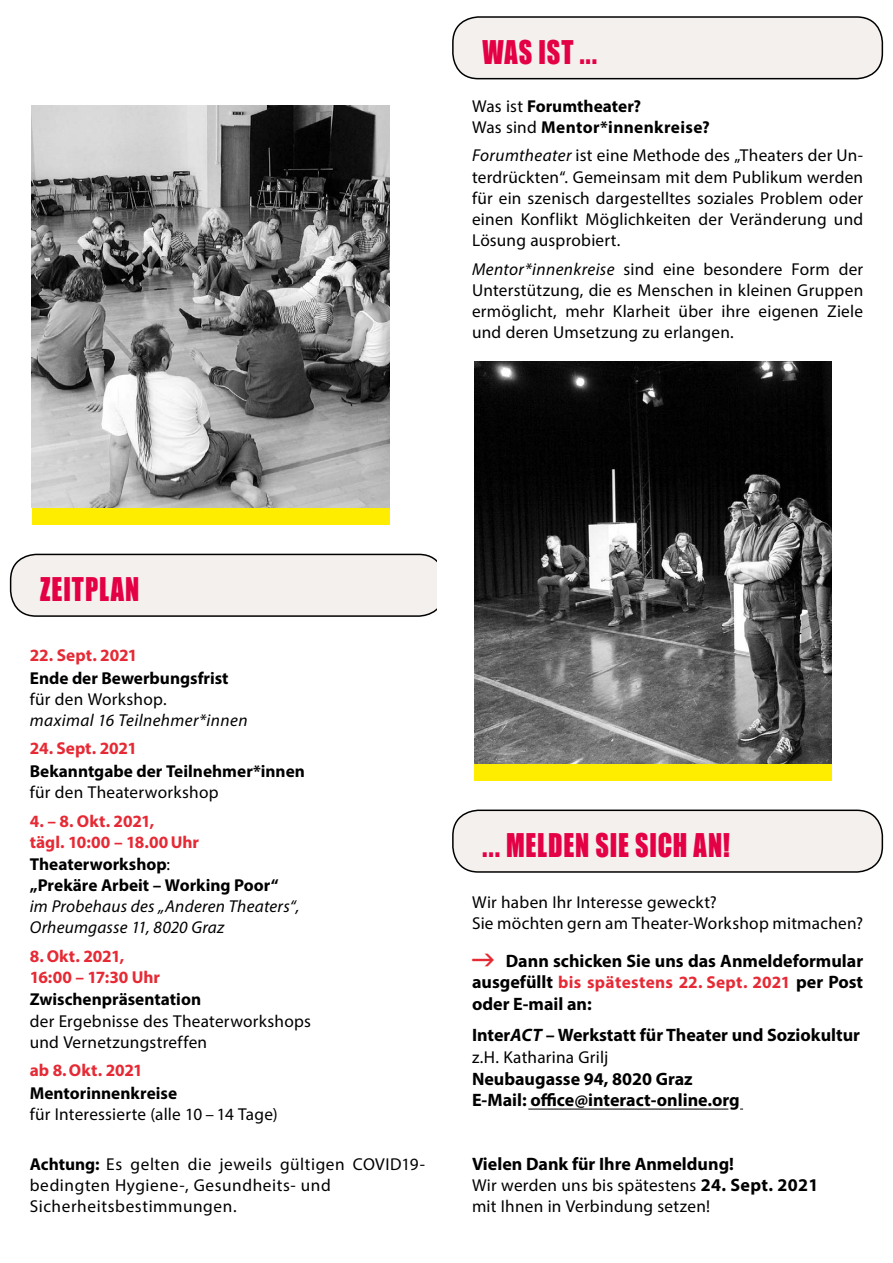
<style>
.page{position:relative;width:893px;height:1263px;background:#fff}
.page>*{position:absolute;margin:0;border:0;box-sizing:border-box;transform-origin:0 0}
.t1{font:30px "Impact";letter-spacing:.035em;color:#e40044;scale:.87 1}
.t2{font:700 18px/31.5px "Myriad Pro";color:#000}
.t3{font:17.25px/21.1px "Myriad Pro";letter-spacing:.015em;color:#000}
.t4{font:italic 17.25px/21.5px "Myriad Pro";letter-spacing:.015em;color:#000}
.t5{font:17.25px/21.1px "Myriad Pro";letter-spacing:.035em;color:#000}
.t6{font:700 17.25px/21.8px "Myriad Pro";color:#000}
.t7{font:700 17.25px/21.1px "Myriad Pro";letter-spacing:.02em;color:#000}
.t8{font:700 17.25px "Myriad Pro";letter-spacing:.02em;color:#e62a35}
.s1{font-weight:400}
.s2{font-style:italic}
.s3{font-weight:700;font-style:normal;color:#e62a35}
.s4{font-weight:700;font-style:normal}
.s5{font-style:normal}
.s6{color:#e62a35}
.s7{font-weight:700;color:#e62a35}
.s8{font-weight:700}
.s9{font-size:18px;color:#000}
.s10{font-weight:700;font-size:18px}
</style>
<div class="page">
<div style="left:11px;top:554px;width:433px;height:62px;background:#f4f0ed;border-radius:26px"></div>
<div style="left:10px;top:554px;width:435px;height:63px;border:2px solid #000;border-radius:26px"></div>
<div style="left:32px;top:507px;width:358px;height:17px;background:#ffed00"></div>
<img style="left:32px;top:105px;width:358px;height:402px">
<div style="left:438px;top:0;width:455px;height:1263px;background:#fff"></div>
<div style="left:453px;top:17px;width:429px;height:62px;background:#f4f0ed;border-radius:26px"></div>
<div style="left:452px;top:16px;width:431px;height:63px;border:2px solid #000;border-radius:26px"></div>
<div style="left:453px;top:810px;width:429px;height:62px;background:#f4f0ed;border-radius:26px"></div>
<div style="left:452px;top:809px;width:431px;height:64px;border:2px solid #000;border-radius:26px"></div>
<div style="left:474px;top:764px;width:358px;height:17px;background:#ffed00"></div>
<img style="left:474px;top:362px;width:358px;height:402px">
<hr style="left:528px;top:1109px;width:200px;height:1px;background:#000">
<p class="t1" style="left:482px;top:29px;width:133px">WAS IST ...</p>
<p class="t7" style="left:472px;top:95px;width:239px"><span class="s1">Was ist</span> Forumtheater?<br><span class="s1">Was sind</span> Mentor*innenkreise?</p>
<p class="t3" style="left:472px;top:145px;width:393px;text-align:justify"><span class="s2">Forumtheater</span> ist eine Methode des „Theaters der Un&shy;terdrückten“. Gemeinsam mit dem Publikum werden für ein szenisch dargestelltes soziales Problem oder einen Konflikt Möglichkeiten der Veränderung und Lösung ausprobiert.</p>
<p class="t3" style="left:472px;top:258px;width:393px;text-align:justify"><span class="s2">Mentor*innenkreise</span> sind eine besondere Form der Unterstützung, die es Menschen in kleinen Gruppen ermöglicht, mehr Klarheit über ihre eigenen Ziele und deren Umsetzung zu erlangen.</p>
<p class="t1" style="left:40px;top:566px;width:115px">ZEITPLAN</p>
<p class="t4" style="left:30px;top:644px;width:219px"><span class="s3">22. Sept. 2021<br></span><span class="s4">Ende der Bewerbungsfrist </span><span class="s5">für den Workshop.<br></span>maximal 16 Teilnehmer*innen</p>
<p class="t6" style="left:30px;top:737px;width:277px"><span class="s6">24. Sept. 2021<br></span>Bekanntgabe der Teilnehmer*innen <span class="s1">für den Theaterworkshop</span></p>
<p class="t4" style="left:30px;top:810px;width:271px"><span class="s3">4. – 8. Okt. 2021,<br>tägl. 10:00 – 18.00 Uhr<br></span><span class="s4">Theaterworkshop</span><span class="s5">:<br></span><span class="s4">„Prekäre Arbeit – Working Poor“ </span>im Probehaus des „Anderen Theaters“,<br>Orheumgasse 11, 8020 Graz</p>
<p class="t3" style="left:30px;top:945px;width:283px"><span class="s7">8. Okt. 2021,<br>16:00 – 17:30 Uhr<br></span><span class="s8">Zwischenpräsentation<br></span>der Ergebnisse des Theaterworkshops und Vernetzungstreffen</p>
<p class="t3" style="left:30px;top:1059px;width:249px;line-height:21.8px"><span class="s7">ab 8. Okt. 2021<br></span><span class="s8">Mentorinnenkreise<br></span>für Interessierte (alle 10 – 14 Tage)</p>
<p class="t5" style="left:30px;top:1153px;width:397px"><span class="s8">Achtung:</span> Es gelten die jeweils gültigen COVID19- bedingten Hygiene-, Gesundheits- und<br>Sicherheitsbestimmungen.</p>
<p class="t1" style="left:482px;top:822px;width:286px">... MELDEN SIE SICH AN!</p>
<p class="t3" style="left:472px;top:891px;width:393px">Wir haben Ihr Interesse geweckt?<br>Sie möchten gern am Theater-Workshop mitmachen?</p>
<p class="t2" style="left:506px;top:944px;width:359px">Dann schicken Sie uns das Anmeldeformular</p>
<p class="t8" style="left:472px;top:971px;width:393px"><span class="s9">ausgefüllt</span> bis spätestens 22. Sept. 2021 <span class="s9">per Post</span></p>
<p class="t2" style="left:472px;top:987px;width:390px">oder E-mail an:<br>Inter<span class="s2">ACT</span> – Werkstatt für Theater und Soziokultur</p>
<p class="t3" style="left:472px;top:1046px;width:138px">z.H. Katharina Grilj</p>
<p class="t2" style="left:472px;top:1067px;width:269px;line-height:21.6px">Neubaugasse 94, 8020 Graz<br>E-Mail: office@interact-online.org</p>
<p class="t2" style="left:472px;top:1147px;width:263px">Vielen Dank für Ihre Anmeldung!</p>
<p class="t3" style="left:472px;top:1174px;width:348px">Wir werden uns bis spätestens <span class="s10">24. Sept. 2021 </span>mit Ihnen in Verbindung setzen!</p>
</div>
